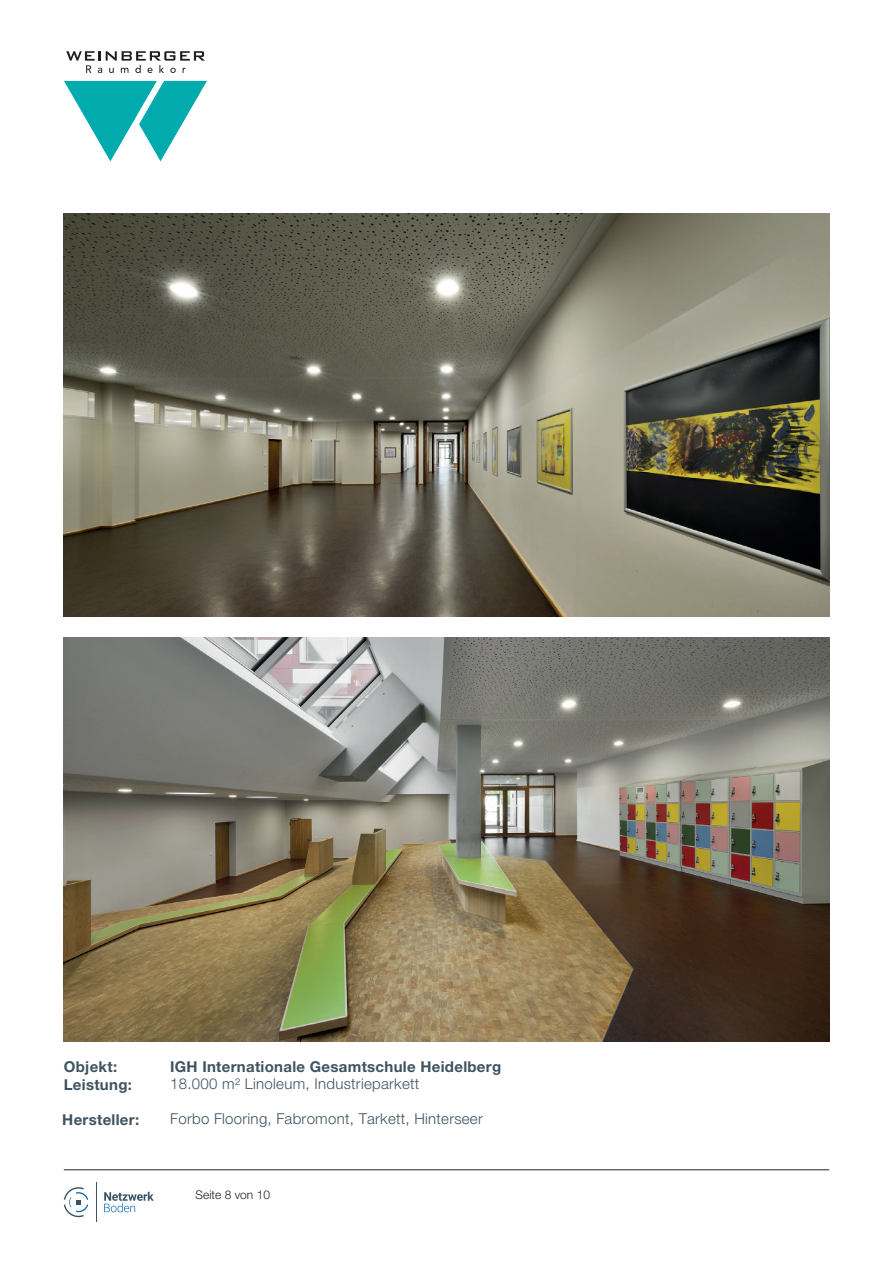
<style>
.page{position:relative;width:893px;height:1263px;background:#fff}
.page>*{position:absolute;margin:0;border:0;box-sizing:border-box;transform-origin:0 0}
.t1{font:300 15px "Helvetica Neue LT Pro";letter-spacing:.02em;color:#3e5361}
.t2{font:700 15px/18px "Helvetica Neue LT Pro";letter-spacing:.02em;color:#3e5361}
.t3{font:300 12px "Helvetica Neue LT Pro";color:#231f20}
</style>
<div class="page">
<svg style="left:104px;top:1192px;width:50px;height:20px"></svg>
<hr style="left:96px;top:1182px;width:1px;height:40px;background:#3a5262">
<svg style="left:64px;top:1187px;width:24px;height:30px"></svg>
<hr style="left:64px;top:1169px;width:765px;height:1px;background:#231f20">
<svg style="left:64px;top:81px;width:143px;height:80px"></svg>
<svg style="left:66px;top:51px;width:139px;height:22px"></svg>
<img style="left:64px;top:214px;width:765px;height:403px">
<img style="left:64px;top:638px;width:765px;height:404px">
<p class="t2" style="left:64px;top:1057px;width:70px">Objekt:<br>Leistung:</p>
<p class="t2" style="left:62px;top:1110px;width:78px">Hersteller:</p>
<p class="t2" style="left:170px;top:1057px;width:333px">IGH Internationale Gesamtschule Heidelberg</p>
<p class="t1" style="left:170px;top:1074px;width:251px">18.000 m² Linoleum, Industrieparkett</p>
<p class="t1" style="left:170px;top:1109px;width:314px">Forbo Flooring, Fabromont, Tarkett, Hinterseer</p>
<p class="t3" style="left:196px;top:1188px;width:76px">Seite 8 von 10</p>
</div>
